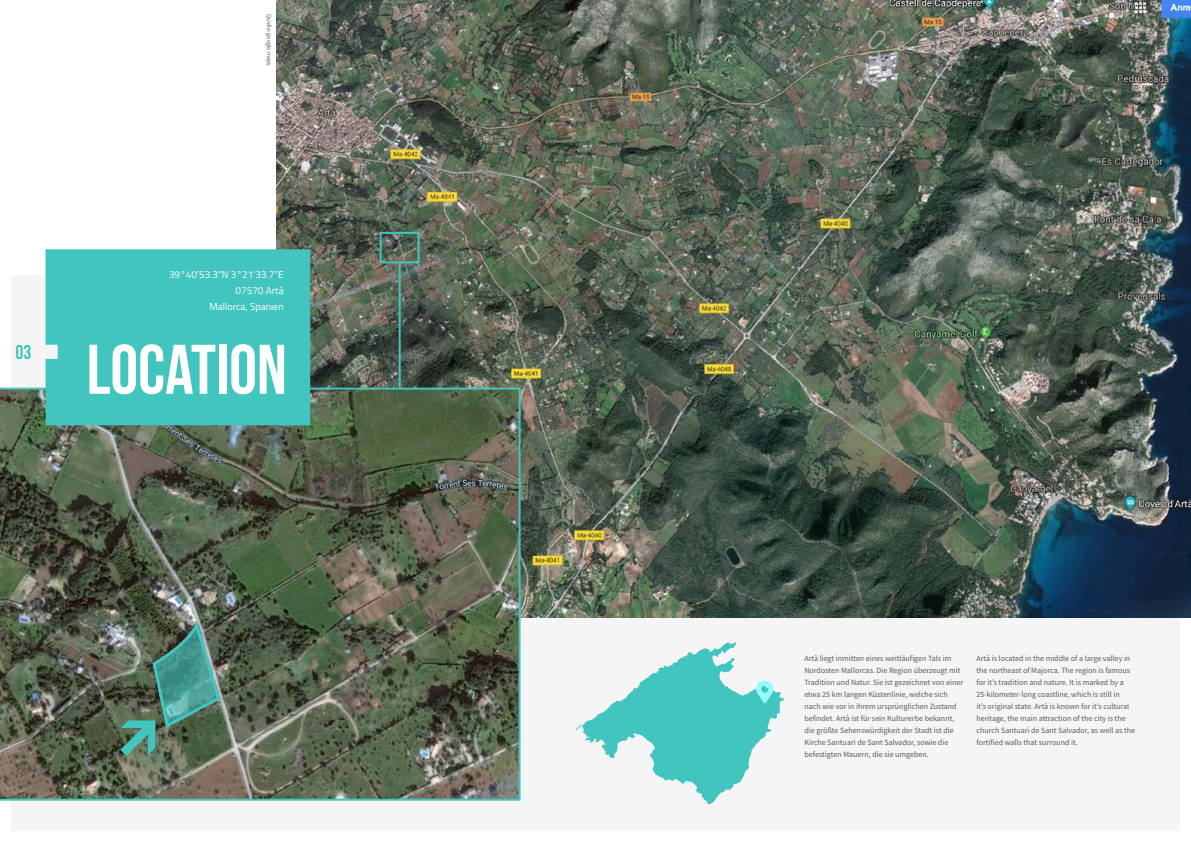
<style>
.page{position:relative;width:1191px;height:842px;background:#fff}
.page>*{position:absolute;margin:0;border:0;box-sizing:border-box;transform-origin:0 0}
.t1{font:70px "Bebas Neue";color:#fff}
.t2{font:20px "Bebas Neue";color:#42c4bf}
.t3{font:10px/15.7px "Titillium Web";color:#fff;text-align:right}
.t4{font:8px/12px "Source Sans Pro";color:#5b5a52}
.t5{font:6px "Source Sans Pro";color:#5b5a52}
</style>
<div class="page">
<div style="left:11px;top:275px;width:1168px;height:556px;background:#f6f5f5"></div>
<img style="left:277px;top:0;width:914px;height:617px">
<svg style="left:0;top:388px;width:520px;height:413px;background:#59624e"></svg>
<svg style="left:575px;top:642px;width:209px;height:162px"></svg>
<hr style="left:399px;top:263px;width:2px;height:125px;background:#42c4bf">
<div style="left:380px;top:232px;width:39px;height:31px;border:2px solid #42c4bf"></div>
<div style="left:46px;top:249px;width:264px;height:176px;background:#42c4bf"></div>
<svg style="left:120px;top:622px;width:102px;height:134px;background:#537b6c"></svg>
<p class="t5" style="left:273px;top:14px;width:52px;rotate:90deg">Quelle: google maps</p>
<h2 class="t2" style="left:16px;top:341px;width:17px">03</h2>
<p class="t3" style="left:169px;top:267px;width:116px">39°40’53.3”N 3°21’33.7”E<br>07570 Artà<br>Mallorca, Spanien</p>
<h1 class="t1" style="left:87px;top:331px;width:202px">LOCATION</h1>
<p class="t4" style="left:804px;top:652px;width:160px">Artà liegt inmitten eines weitläufigen Tals im Nordosten Mallorcas. Die Region überzeugt mit Tradition und Natur. Sie ist gezeichnet von einer etwa 25 km langen Küstenlinie, welche sich nach wie vor in ihrem ursprünglichen Zustand befindet. Artà ist für sein Kulturerbe bekannt, die größte Sehenswürdigkeit der Stadt ist die Kirche Santuari de Sant Salvador, sowie die befestigten Mauern, die sie umgeben.</p>
<p class="t4" style="left:976px;top:652px;width:160px">Artà is located in the middle of a large valley in the northeast of Majorca. The region is famous for it’s tradition and nature. It is marked by a 25-kilometer-long coastline, which is still in<br>it’s original state. Artà is known for it’s cultural heritage, the main attraction of the city is the church Santuari de Sant Salvador, as well as the fortified walls that surround it.</p>
</div>
